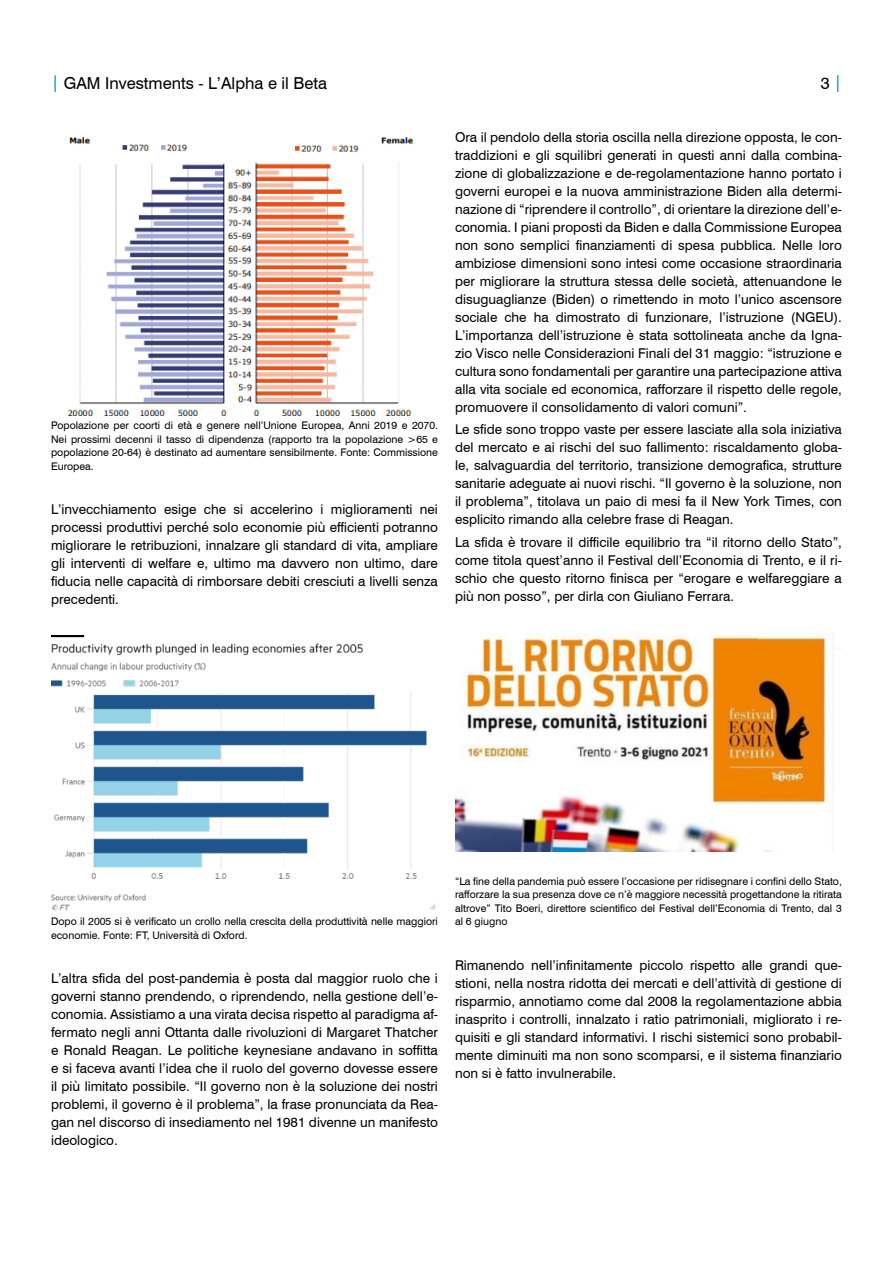
<style>
.page{position:relative;width:893px;height:1263px;background:#fff}
.page>*{position:absolute;margin:0;border:0;box-sizing:border-box;transform-origin:0 0}
.t1{font:16.5px "Swiss 721 BT";color:#000}
.DISCLAIMER{font:13.5px/18px "Swiss 721 BT";color:#000;text-align:justify}
.DISCLAIMER-2{font:10.5px/13.5px "Swiss 721 BT";color:#000;text-align:justify}
.s1{color:#0087c7}
</style>
<div class="page">
<img style="left:455px;top:633px;width:374px;height:218px">
<img style="left:67px;top:136px;width:347px;height:280px">
<img style="left:51px;top:635px;width:385px;height:276px">
<p class="t1" style="left:51px;top:73px;width:277px"><span class="s1">|</span> GAM Investments - L’Alpha e il Beta</p>
<p class="t1" style="left:821px;top:73px;width:22px">3 <span class="s1">|</span></p>
<p class="DISCLAIMER" style="left:455px;top:128px;width:388px">Ora il pendolo della storia oscilla nella direzione opposta, le con&shy;traddizioni e gli squilibri generati in questi anni dalla combina&shy;zione di globalizzazione e de-regolamentazione hanno portato i governi europei e la nuova amministrazione Biden alla determi&shy;nazione di “riprendere il controllo”, di orientare la direzione dell’e&shy;conomia. I piani proposti da Biden e dalla Commissione Europea non sono semplici finanziamenti di spesa pubblica. Nelle loro ambiziose dimensioni sono intesi come occasione straordinaria per migliorare la struttura stessa delle società, attenuandone le disuguaglianze (Biden) o rimettendo in moto l’unico ascensore sociale che ha dimostrato di funzionare, l’istruzione (NGEU).<br>L’importanza dell’istruzione è stata sottolineata anche da Igna&shy;zio Visco nelle Considerazioni Finali del 31 maggio: “istruzione e cultura sono fondamentali per garantire una partecipazione attiva alla vita sociale ed economica, rafforzare il rispetto delle regole, promuovere il consolidamento di valori comuni”.</p>
<p class="DISCLAIMER" style="left:455px;top:420px;width:388px">Le sfide sono troppo vaste per essere lasciate alla sola iniziativa del mercato e ai rischi del suo fallimento: riscaldamento globa&shy;le, salvaguardia del territorio, transizione demografica, strutture sanitarie adeguate ai nuovi rischi. “Il governo è la soluzione, non il problema”, titolava un paio di mesi fa il New York Times, con esplicito rimando alla celebre frase di Reagan.</p>
<p class="DISCLAIMER" style="left:455px;top:533px;width:388px">La sfida è trovare il difficile equilibrio tra “il ritorno dello Stato”, come titola quest’anno il Festival dell’Economia di Trento, e il ri&shy;schio che questo ritorno finisca per “erogare e welfareggiare a più non posso”, per dirla con Giuliano Ferrara.</p>
<p class="DISCLAIMER-2" style="left:51px;top:419px;width:388px">Popolazione per coorti di età e genere nell’Unione Europea, Anni 2019 e 2070.<br>Nei prossimi decenni il tasso di dipendenza (rapporto tra la popolazione &gt;65 e popolazione 20-64) è destinato ad aumentare sensibilmente. Fonte: Commissione Europea.</p>
<p class="DISCLAIMER" style="left:51px;top:500px;width:388px">L’invecchiamento esige che si accelerino i miglioramenti nei processi produttivi perché solo economie più efficienti potranno migliorare le retribuzioni, innalzare gli standard di vita, ampliare gli interventi di welfare e, ultimo ma davvero non ultimo, dare fiducia nelle capacità di rimborsare debiti cresciuti a livelli senza precedenti.</p>
<p class="DISCLAIMER-2" style="left:51px;top:914px;width:388px">Dopo il 2005 si è verificato un crollo nella crescita della produttività nelle maggiori economie. Fonte: FT, Università di Oxford.</p>
<p class="DISCLAIMER" style="left:51px;top:969px;width:388px">L’altra sfida del post-pandemia è posta dal maggior ruolo che i governi stanno prendendo, o riprendendo, nella gestione dell’e&shy;conomia. Assistiamo a una virata decisa rispetto al paradigma af&shy;fermato negli anni Ottanta dalle rivoluzioni di Margaret Thatcher e Ronald Reagan. Le politiche keynesiane andavano in soffitta e si faceva avanti l’idea che il ruolo del governo dovesse essere il più limitato possibile. “Il governo non è la soluzione dei nostri problemi, il governo è il problema”, la frase pronunciata da Rea&shy;gan nel discorso di insediamento nel 1981 divenne un manifesto ideologico.</p>
<p class="DISCLAIMER-2" style="left:455px;top:874px;width:388px">“La fine della pandemia può essere l’occasione per ridisegnare i confini dello Stato, rafforzare la sua presenza dove ce n’è maggiore necessità progettandone la ritirata altrove” Tito Boeri, direttore scientifico del Festival dell’Economia di Trento, dal 3 al 6 giugno</p>
<p class="DISCLAIMER" style="left:455px;top:956px;width:388px">Rimanendo nell’infinitamente piccolo rispetto alle grandi que&shy;stioni, nella nostra ridotta dei mercati e dell’attività di gestione di risparmio, annotiamo come dal 2008 la regolamentazione abbia inasprito i controlli, innalzato i ratio patrimoniali, migliorato i re&shy;quisiti e gli standard informativi. I rischi sistemici sono probabil&shy;mente diminuiti ma non sono scomparsi, e il sistema finanziario non si è fatto invulnerabile.</p>
</div>
